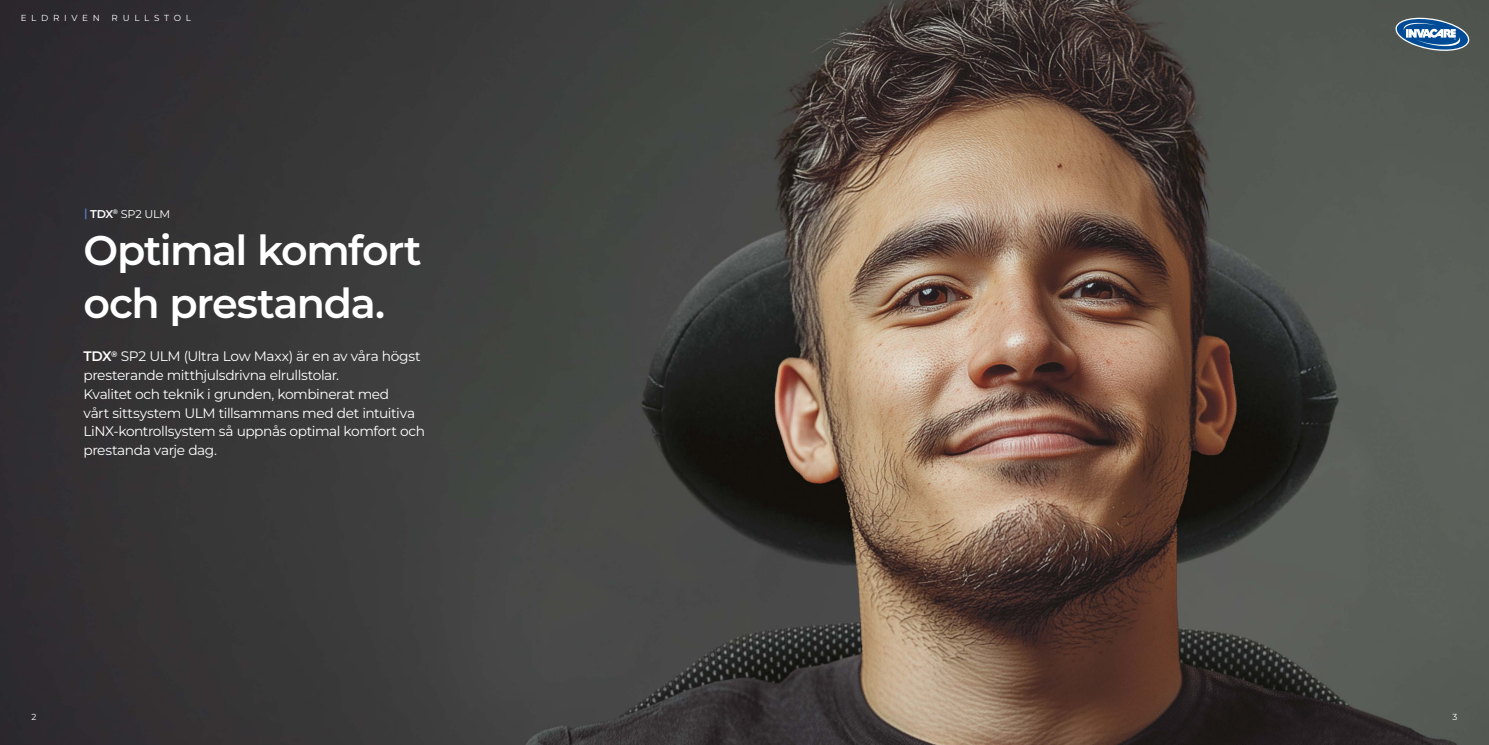
<style>
.page{position:relative;width:1489px;height:745px;background:#fff}
.page>*{position:absolute;margin:0;border:0;box-sizing:border-box;transform-origin:0 0}
.t1{font:600 41.25px/52.1px "Montserrat";letter-spacing:-.035em;color:#fff}
.t2{font:13.75px/18.8px "Montserrat";letter-spacing:-.03em;color:#fff}
.t3{font:11.25px "Montserrat";letter-spacing:-.015em;color:#fff}
.t4{font:8.75px "Montserrat";letter-spacing:.54em;color:#fff}
.s1{font-weight:600;color:#597abc}
.s2{font-weight:600}
</style>
<div class="page">
<img style="left:0;top:0;width:1488px;height:744px">
<svg style="left:1394px;top:15px;width:75px;height:38px;background:#557693"></svg>
<p class="t4" style="left:21px;top:12px;width:81px">ELDRIVEN</p>
<p class="t4" style="left:112px;top:12px;width:81px">RULLSTOL</p>
<p class="t3" style="left:84px;top:206px;width:88px"><span class="s1">|</span> <span class="s2">TDX</span><sup>®</sup> SP2 ULM</p>
<h1 class="t1" style="left:83px;top:223px;width:340px">Optimal komfort och prestanda.</h1>
<p class="t2" style="left:83px;top:346px;width:343px"><span class="s2">TDX</span><sup>®</sup> SP2 ULM (Ultra Low Maxx) är en av våra högst presterande mitthjulsdrivna elrullstolar.<br>Kvalitet och teknik i grunden, kombinerat med<br>vårt sittsystem ULM tillsammans med det intuitiva LiNX-kontrollsystem så uppnås optimal komfort och prestanda varje dag.</p>
<p class="t4" style="left:31px;top:710px;width:6px">2</p>
<p class="t4" style="left:1452px;top:710px;width:6px">3</p>
</div>
